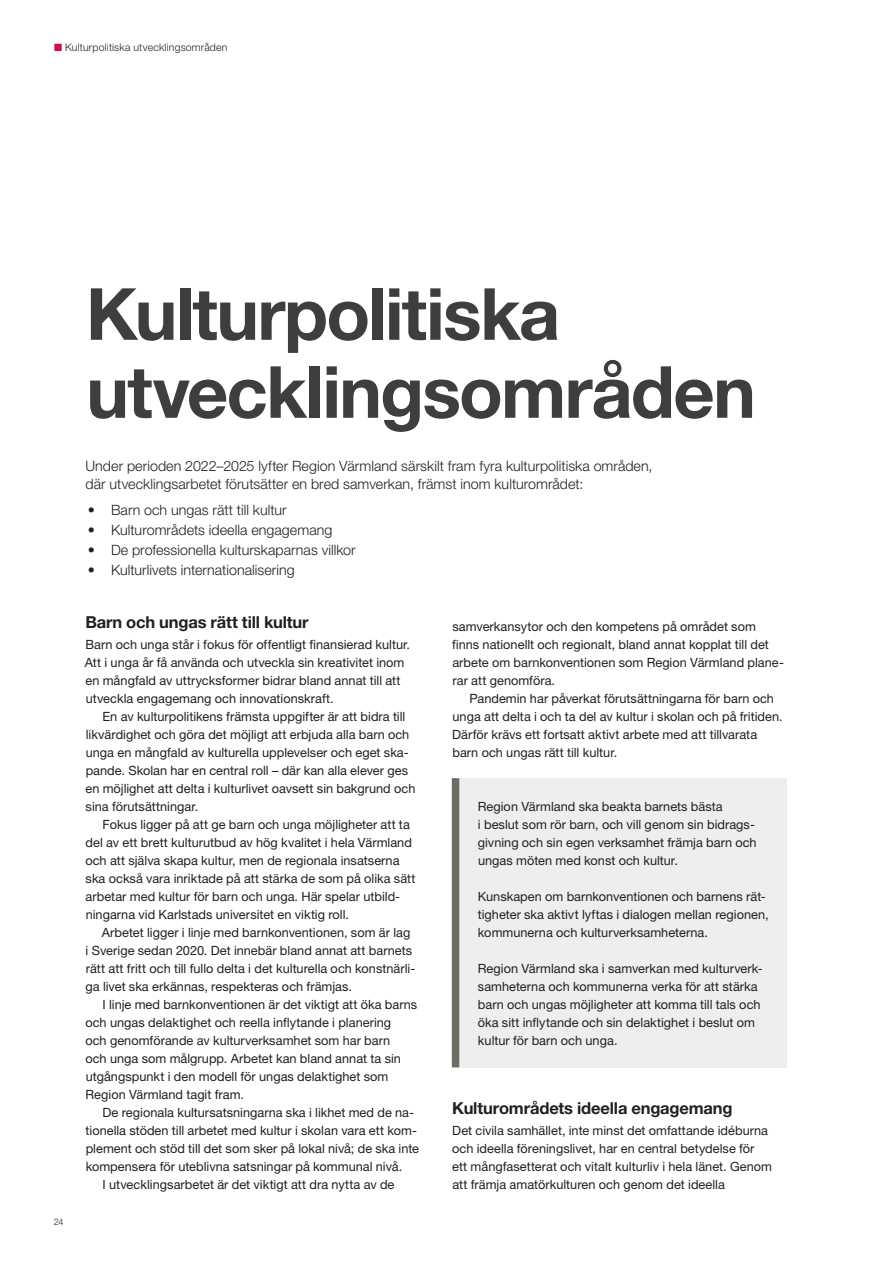
<style>
.page{position:relative;width:893px;height:1263px;background:#fff}
.page>*{position:absolute;margin:0;border:0;box-sizing:border-box;transform-origin:0 0}
.t1{font:700 72px/78px "Helvetica Neue LT Pro";letter-spacing:-.025em;color:#3e3e3f}
.t2{font:700 16.5px "Helvetica Neue LT Pro";letter-spacing:-.01em;color:#231f20}
.t3{font:300 14.25px/18px "Helvetica Neue LT Pro";letter-spacing:.005em;color:#231f20}
.t4{font:12.75px/18px "Helvetica Neue LT Pro";color:#231f20}
.t5{font:300 10.5px "Helvetica Neue LT Pro";letter-spacing:.02em;color:#231f20}
.t6{font:300 9px "Helvetica Neue LT Pro";color:#231f20}
.s1{color:#d20d44}
</style>
<div class="page">
<div style="left:452px;top:778px;width:335px;height:289px;background:#eeeeed"></div>
<div style="left:452px;top:778px;width:7px;height:289px;background:#6d6d65"></div>
<p class="t5" style="left:54px;top:40px;width:175px"><span class="s1">■</span> Kulturpolitiska utvecklingsområden</p>
<p class="t6" style="left:54px;top:1216px;width:11px">24</p>
<h1 class="t1" style="left:86px;top:274px;width:672px">Kulturpolitiska utvecklingsområden</h1>
<p class="t3" style="left:85px;top:456px;width:569px">Under perioden 2022–2025 lyfter Region Värmland särskilt fram fyra kulturpolitiska områden, där utvecklingsarbetet förutsätter en bred samverkan, främst inom kulturområdet:</p>
<p class="t3" style="left:88px;top:501px;width:200px">• Barn och ungas rätt till kultur</p>
<p class="t3" style="left:88px;top:521px;width:246px">• Kulturområdets ideella engagemang</p>
<p class="t3" style="left:88px;top:541px;width:269px">• De professionella kulturskaparnas villkor</p>
<p class="t3" style="left:88px;top:561px;width:208px">• Kulturlivets internationalisering</p>
<p class="t2" style="left:85px;top:611px;width:225px">Barn och ungas rätt till kultur</p>
<p class="t4" style="left:85px;top:635px;width:327px">Barn och unga står i fokus för offentligt finansierad kultur.<br>Att i unga år få använda och utveckla sin kreativitet inom en mångfald av uttrycksformer bidrar bland annat till att utveckla engagemang och innovationskraft.</p>
<p class="t4" style="left:85px;top:707px;width:331px;text-indent:17px">En av kulturpolitikens främsta uppgifter är att bidra till likvärdighet och göra det möjligt att erbjuda alla barn och unga en mångfald av kulturella upplevelser och eget ska&shy;pande. Skolan har en central roll – där kan alla elever ges en möjlighet att delta i kulturlivet oavsett sin bakgrund och sina förutsättningar.</p>
<p class="t4" style="left:85px;top:815px;width:332px;text-indent:17px">Fokus ligger på att ge barn och unga möjligheter att ta del av ett brett kulturutbud av hög kvalitet i hela Värmland och att själva skapa kultur, men de regionala insatserna ska också vara inriktade på att stärka de som på olika sätt arbetar med kultur för barn och unga. Här spelar utbild&shy;ningarna vid Karlstads universitet en viktig roll.</p>
<p class="t4" style="left:86px;top:923px;width:331px;text-indent:16px">Arbetet ligger i linje med barnkonventionen, som är lag i Sverige sedan 2020. Det innebär bland annat att barnets rätt att fritt och till fullo delta i det kulturella och konstnärli&shy;ga livet ska erkännas, respekteras och främjas.</p>
<p class="t4" style="left:85px;top:995px;width:333px;text-indent:17px">I linje med barnkonventionen är det viktigt att öka barns och ungas delaktighet och reella inflytande i planering<br>och genomförande av kulturverksamhet som har barn<br>och unga som målgrupp. Arbetet kan bland annat ta sin utgångspunkt i den modell för ungas delaktighet som Region Värmland tagit fram.</p>
<p class="t4" style="left:103px;top:1103px;width:313px">De regionala kultursatsningarna ska i likhet med de na-</p>
<p class="t4" style="left:86px;top:1121px;width:333px">tionella stöden till arbetet med kultur i skolan vara ett kom-</p>
<p class="t4" style="left:86px;top:1139px;width:335px">plement och stöd till det som sker på lokal nivå; de ska inte</p>
<p class="t4" style="left:86px;top:1157px;width:318px">kompensera för uteblivna satsningar på kommunal nivå.</p>
<p class="t4" style="left:102px;top:1175px;width:293px">I utvecklingsarbetet är det viktigt att dra nytta av de</p>
<p class="t4" style="left:452px;top:617px;width:333px">samverkansytor och den kompetens på området som finns nationellt och regionalt, bland annat kopplat till det arbete om barnkonventionen som Region Värmland plane&shy;rar att genomföra.</p>
<p class="t4" style="left:452px;top:689px;width:332px;text-indent:17px">Pandemin har påverkat förutsättningarna för barn och unga att delta i och ta del av kultur i skolan och på fritiden.<br>Därför krävs ett fortsatt aktivt arbete med att tillvarata barn och ungas rätt till kultur.</p>
<p class="t4" style="left:478px;top:797px;width:280px">Region Värmland ska beakta barnets bästa<br>i beslut som rör barn, och vill genom sin bidrags&shy;givning och sin egen verksamhet främja barn och ungas möten med konst och kultur.</p>
<p class="t4" style="left:478px;top:887px;width:292px">Kunskapen om barnkonventionen och barnens rät&shy;tigheter ska aktivt lyftas i dialogen mellan regionen, kommunerna och kulturverksamheterna.</p>
<p class="t4" style="left:478px;top:959px;width:287px">Region Värmland ska i samverkan med kulturverk&shy;samheterna och kommunerna verka för att stärka barn och ungas möjligheter att komma till tals och öka sitt inflytande och sin delaktighet i beslut om kultur för barn och unga.</p>
<p class="t2" style="left:452px;top:1097px;width:282px">Kulturområdets ideella engagemang</p>
<p class="t4" style="left:452px;top:1121px;width:321px">Det civila samhället, inte minst det omfattande idéburna och ideella föreningslivet, har en central betydelse för ett mångfasetterat och vitalt kulturliv i hela länet. Genom att främja amatörkulturen och genom det ideella</p>
</div>
